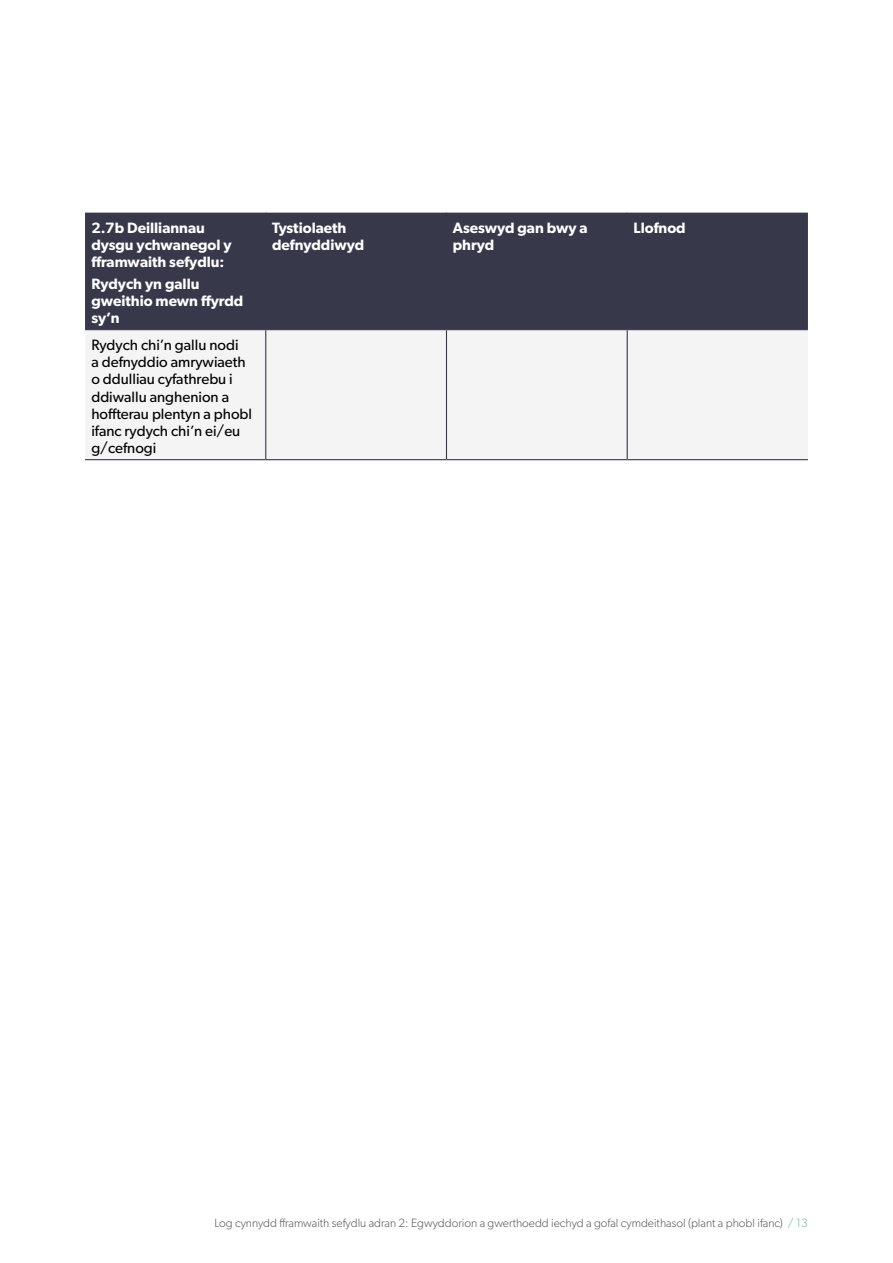
<style>
.page{position:relative;width:893px;height:1263px;background:#fff}
.page>*{position:absolute;margin:0;border:0;box-sizing:border-box;transform-origin:0 0}
.t1{font:600 15px/17.2px "Gibson";color:#fff}
.t2{font:15px/17.2px "Gibson";color:#000}
.t3{font:300 12px "Gibson";color:#575756}
.s1{color:#69bd9d}
</style>
<div class="page">
<div style="left:85px;top:213px;width:723px;height:116px;background:#37394b"></div>
<div style="left:85px;top:330px;width:723px;height:129px;background:#f4f4f4"></div>
<hr style="left:265px;top:213px;width:1px;height:116px;background:#37394b">
<hr style="left:446px;top:213px;width:1px;height:116px;background:#37394b">
<hr style="left:627px;top:213px;width:1px;height:116px;background:#37394b">
<hr style="left:85px;top:329px;width:181px;height:1px;background:#37394b">
<hr style="left:266px;top:329px;width:180px;height:1px;background:#37394b">
<hr style="left:265px;top:330px;width:1px;height:129px;background:#37394b">
<hr style="left:446px;top:329px;width:181px;height:1px;background:#37394b">
<hr style="left:446px;top:330px;width:1px;height:129px;background:#37394b">
<hr style="left:627px;top:329px;width:181px;height:1px;background:#37394b">
<hr style="left:627px;top:330px;width:1px;height:129px;background:#37394b">
<hr style="left:85px;top:459px;width:181px;height:1px;background:#37394b">
<hr style="left:266px;top:459px;width:180px;height:1px;background:#37394b">
<hr style="left:446px;top:459px;width:181px;height:1px;background:#37394b">
<hr style="left:627px;top:459px;width:181px;height:1px;background:#37394b">
<p class="t1" style="left:91px;top:219px;width:142px">2.7b Deilliannau dysgu ychwanegol y fframwaith sefydlu:</p>
<p class="t1" style="left:91px;top:275px;width:153px">Rydych yn gallu gweithio mewn ffyrdd sy’n</p>
<p class="t2" style="left:91px;top:336px;width:162px">Rydych chi’n gallu nodi<br>a defnyddio amrywiaeth o ddulliau cyfathrebu i ddiwallu anghenion a hoffterau plentyn a phobl ifanc rydych chi’n ei/eu g/cefnogi</p>
<p class="t1" style="left:272px;top:219px;width:94px">Tystiolaeth defnyddiwyd</p>
<p class="t1" style="left:453px;top:219px;width:136px">Aseswyd gan bwy a phryd</p>
<p class="t1" style="left:634px;top:219px;width:54px">Llofnod</p>
<p class="t3" style="left:214px;top:1216px;width:595px">Log cynnydd fframwaith sefydlu adran 2: Egwyddorion a gwerthoedd iechyd a gofal cymdeithasol (plant a phobl ifanc) <span class="s1">/ 13</span></p>
</div>
